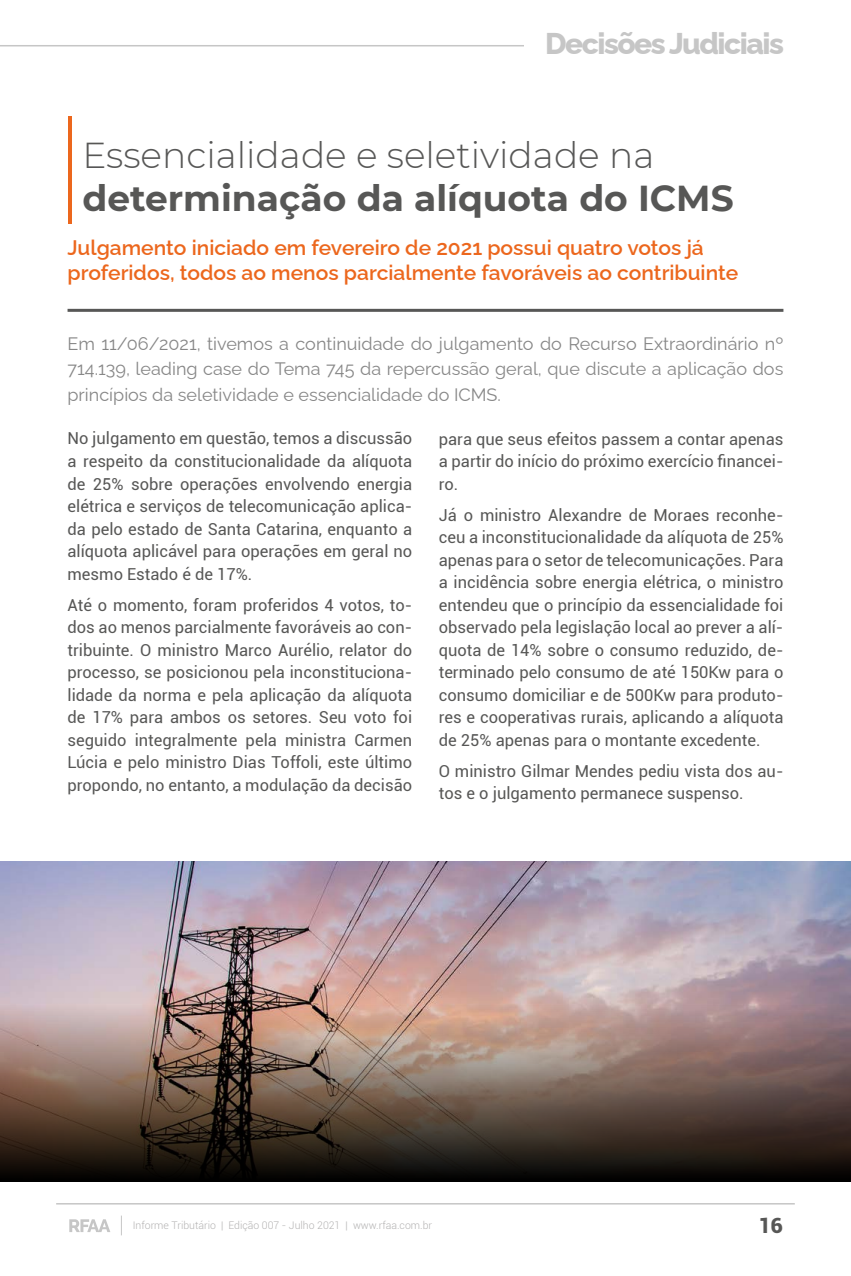
<style>
.page{position:relative;width:851px;height:1276px;background:#fff}
.page>*{position:absolute;margin:0;border:0;box-sizing:border-box;transform-origin:0 0}
.t1{font:300 36px "Montserrat";color:#575756}
.t2{font:700 36px "Montserrat";color:#575756}
.t3{font:800 30px "Raleway";letter-spacing:-.05em;color:#c6c6c6}
.t4{font:600 21px/25.2px "Raleway";color:#ec671d}
.t5{font:900 21px "Roboto";color:#575756}
.t6{font:18px/25.5px "Raleway";color:#878787;text-align:justify}
.t7{font:16.5px/22.5px "Roboto";color:#575756;text-align:justify}
.t8{font:300 10.5px "Roboto";color:#b3b2b2}
</style>
<div class="page">
<hr style="left:68px;top:309px;width:715px;height:3px;background:#575756">
<hr style="left:68px;top:116px;width:4px;height:108px;background:#ec671d">
<img style="left:0;top:861px;width:850px;height:143px">
<svg style="left:0;top:1004px;width:850px;height:177px;background:#6a564d"></svg>
<svg style="left:121px;top:1215px;width:1px;height:20px"></svg>
<hr style="left:56px;top:1203px;width:738px;height:1px;background:#c6c6c6">
<svg style="left:69px;top:1219px;width:41px;height:13px"></svg>
<hr style="left:0;top:45px;width:524px;height:1px;background:#c6c6c6">
<h2 class="t3" style="left:545px;top:19px;width:240px">Decisões Judiciais</h2>
<h1 class="t1" style="left:82px;top:130px;width:573px">Essencialidade e seletividade na</h1>
<h1 class="t2" style="left:82px;top:172px;width:652px">determinação da alíquota do ICMS</h1>
<p class="t4" style="left:68px;top:233px;width:672px">Julgamento iniciado em fevereiro de 2021 possui quatro votos já proferidos, todos ao menos parcialmente favoráveis ao contribuinte</p>
<p class="t6" style="left:68px;top:329px;width:717px">Em 11/06/2021, tivemos a continuidade do julgamento do Recurso Extraordinário nº 714.139, leading case do Tema 745 da repercussão geral, que discute a aplicação dos princípios da seletividade e essencialidade do ICMS.</p>
<p class="t7" style="left:68px;top:427px;width:346px">No julgamento em questão, temos a discussão a respeito da constitucionalidade da alíquota de 25% sobre operações envolvendo energia elétrica e serviços de telecomunicação aplica&shy;da pelo estado de Santa Catarina, enquanto a alíquota aplicável para operações em geral no mesmo Estado é de 17%.</p>
<p class="t7" style="left:68px;top:593px;width:346px">Até o momento, foram proferidos 4 votos, to&shy;dos ao menos parcialmente favoráveis ao con&shy;tribuinte. O ministro Marco Aurélio, relator do processo, se posicionou pela inconstituciona&shy;lidade da norma e pela aplicação da alíquota de 17% para ambos os setores. Seu voto foi seguido integralmente pela ministra Carmen Lúcia e pelo ministro Dias Toffoli, este último propondo, no entanto, a modulação da decisão</p>
<p class="t7" style="left:438px;top:427px;width:346px">para que seus efeitos passem a contar apenas a partir do início do próximo exercício financei&shy;ro.</p>
<p class="t7" style="left:438px;top:503px;width:346px">Já o ministro Alexandre de Moraes reconhe&shy;ceu a inconstitucionalidade da alíquota de 25% apenas para o setor de telecomunicações. Para a incidência sobre energia elétrica, o ministro entendeu que o princípio da essencialidade foi observado pela legislação local ao prever a alí&shy;quota de 14% sobre o consumo reduzido, de&shy;terminado pelo consumo de até 150Kw para o consumo domiciliar e de 500Kw para produto&shy;res e cooperativas rurais, aplicando a alíquota de 25% apenas para o montante excedente.</p>
<p class="t7" style="left:438px;top:759px;width:346px">O ministro Gilmar Mendes pediu vista dos au&shy;tos e o julgamento permanece suspenso.</p>
<p class="t8" style="left:133px;top:1218px;width:301px">Informe Tributário | Edição 007 - Julho 2021 | www.rfaa.com.br</p>
<p class="t5" style="left:758px;top:1211px;width:26px">16</p>
</div>
